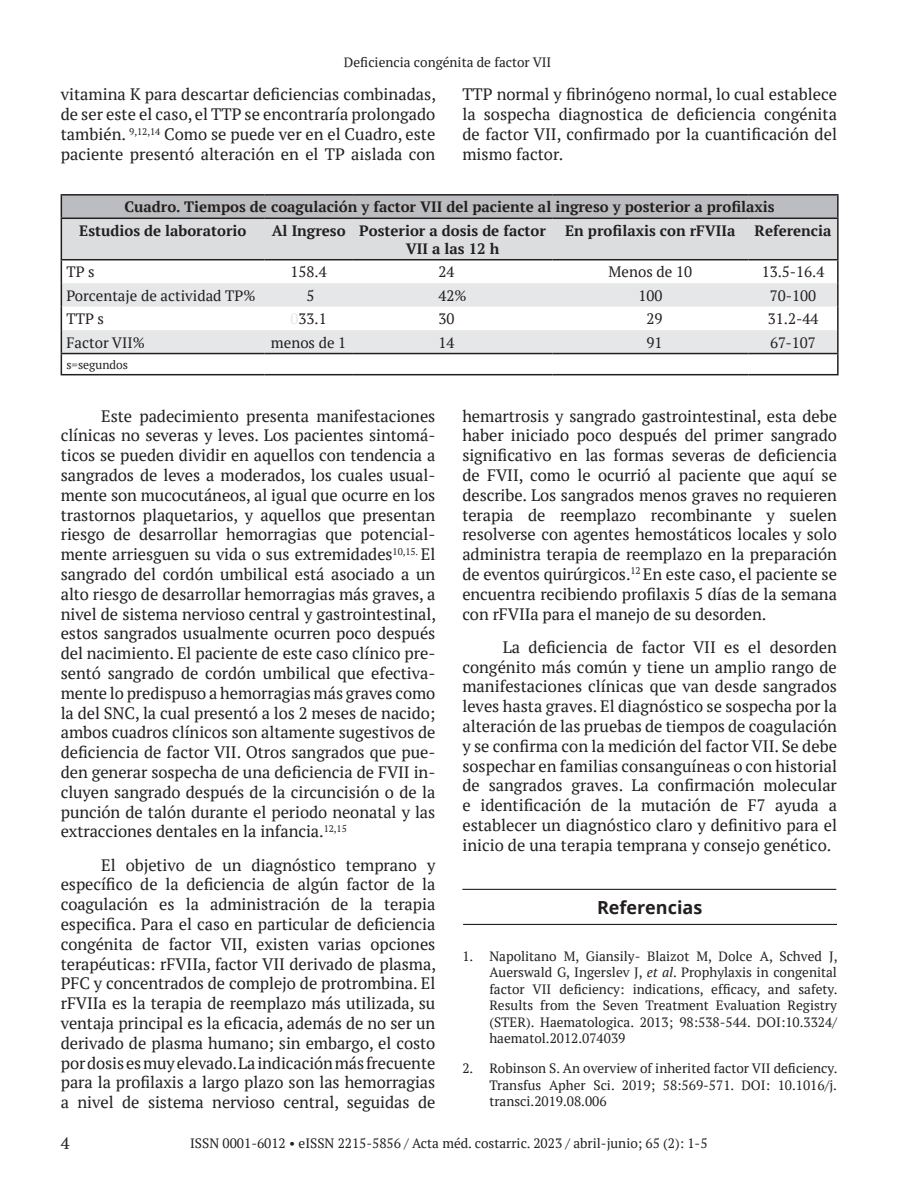
<style>
.page{position:relative;width:918px;height:1188px;background:#fff}
.page>*{position:absolute;margin:0;border:0;box-sizing:border-box;transform-origin:0 0}
.SUBTITULOS{font:700 18px "Open Sans";color:#231f20}
.TEXTO-CONTENIDO{font:16.5px/19.8px "PT Serif";letter-spacing:-.005em;color:#231f20;text-align:justify}
.t1{font:700 15px/18px "PT Serif";color:#231f20;text-align:center}
.t2{font:15px "PT Serif";color:#231f20}
.t3{font:13.5px/16.5px "PT Serif";color:#231f20;text-align:justify}
.t4{font:12px "PT Serif";color:#231f20}
.s1{color:#fff}
.s2{color:#e6e7e9}
.s3{font-style:italic}
</style>
<div class="page">
<hr style="left:837px;top:260px;width:2px;height:23px;background:#231f20">
<hr style="left:837px;top:283px;width:2px;height:24px;background:#231f20">
<hr style="left:837px;top:307px;width:2px;height:23px;background:#231f20">
<hr style="left:837px;top:330px;width:2px;height:23px;background:#231f20">
<hr style="left:748px;top:353px;width:91px;height:1px;background:#231f20">
<hr style="left:837px;top:354px;width:2px;height:20px;background:#231f20">
<hr style="left:61px;top:374px;width:203px;height:1px;background:#231f20">
<hr style="left:264px;top:374px;width:89px;height:1px;background:#231f20">
<hr style="left:353px;top:374px;width:199px;height:1px;background:#231f20">
<hr style="left:552px;top:374px;width:196px;height:1px;background:#231f20">
<hr style="left:748px;top:374px;width:91px;height:1px;background:#231f20">
<hr style="left:61px;top:194px;width:203px;height:2px;background:#231f20">
<svg style="left:61px;top:196px;width:777px;height:178px"></svg>
<hr style="left:264px;top:194px;width:89px;height:2px;background:#231f20">
<hr style="left:353px;top:194px;width:199px;height:2px;background:#231f20">
<hr style="left:552px;top:194px;width:196px;height:2px;background:#231f20">
<hr style="left:748px;top:194px;width:91px;height:2px;background:#231f20">
<hr style="left:837px;top:196px;width:2px;height:22px;background:#231f20">
<hr style="left:61px;top:218px;width:203px;height:1px;background:#231f20">
<hr style="left:61px;top:219px;width:1px;height:40px;background:#231f20">
<hr style="left:264px;top:218px;width:89px;height:1px;background:#231f20">
<hr style="left:353px;top:218px;width:199px;height:1px;background:#231f20">
<hr style="left:552px;top:218px;width:196px;height:1px;background:#231f20">
<hr style="left:748px;top:218px;width:91px;height:1px;background:#231f20">
<hr style="left:837px;top:219px;width:2px;height:40px;background:#231f20">
<hr style="left:61px;top:259px;width:203px;height:1px;background:#231f20">
<hr style="left:264px;top:259px;width:89px;height:1px;background:#231f20">
<hr style="left:353px;top:259px;width:199px;height:1px;background:#231f20">
<hr style="left:552px;top:259px;width:196px;height:1px;background:#231f20">
<hr style="left:748px;top:259px;width:91px;height:1px;background:#231f20">
<hr style="left:463px;top:924px;width:374px;height:1px;background:#231f20">
<hr style="left:462px;top:889px;width:374px;height:1px;background:#231f20">
<p class="t3" style="left:344px;top:54px;width:209px">Deficiencia congénita de factor VII</p>
<p class="TEXTO-CONTENIDO" style="left:61px;top:85px;width:377px">vitamina K para descartar deficiencias combinadas, de ser este el caso, el TTP se encontraría prolongado también. <sup>9,12,14</sup> Como se puede ver en el Cuadro, este paciente presentó alteración en el TP aislada con</p>
<p class="TEXTO-CONTENIDO" style="left:462px;top:85px;width:376px">TTP normal y fibrinógeno normal, lo cual establece la sospecha diagnostica de deficiencia congénita de factor VII, confirmado por la cuantificación del mismo factor.</p>
<p class="t1" style="left:124px;top:198px;width:652px">Cuadro. Tiempos de coagulación y factor VII del paciente al ingreso y posterior a profilaxis</p>
<p class="t1" style="left:79px;top:221px;width:169px">Estudios de laboratorio</p>
<p class="t1" style="left:272px;top:221px;width:75px">Al Ingreso</p>
<p class="t1" style="left:359px;top:221px;width:188px">Posterior a dosis de factor<br>VII a las 12 h</p>
<p class="t1" style="left:565px;top:221px;width:172px">En profilaxis con rFVIIa</p>
<p class="t1" style="left:755px;top:221px;width:78px">Referencia</p>
<p class="t2" style="left:66px;top:262px;width:30px">TP s</p>
<p class="t2" style="left:291px;top:262px;width:38px">158.4</p>
<p class="t2" style="left:439px;top:262px;width:30px">24<span class="s1">%</span></p>
<p class="t2" style="left:609px;top:262px;width:85px">Menos de 10</p>
<p class="t2" style="left:762px;top:262px;width:64px">13.5-16.4</p>
<p class="t2" style="left:66px;top:286px;width:191px">Porcentaje de actividad TP%</p>
<p class="t2" style="left:439px;top:286px;width:30px">42%</p>
<p class="t2" style="left:638px;top:286px;width:25px">100</p>
<p class="t2" style="left:770px;top:286px;width:48px">70-100</p>
<p class="t2" style="left:66px;top:309px;width:39px">TTP s</p>
<p class="t2" style="left:291px;top:309px;width:38px"><span class="s2">0</span>33.1</p>
<p class="t2" style="left:439px;top:309px;width:30px">30<span class="s1">%</span></p>
<p class="t2" style="left:638px;top:309px;width:25px"><span class="s1">0</span>29</p>
<p class="t2" style="left:768px;top:309px;width:52px">31.2-44</p>
<p class="t2" style="left:66px;top:333px;width:80px">Factor VII%</p>
<p class="t2" style="left:271px;top:333px;width:77px">menos de 1</p>
<p class="t2" style="left:439px;top:333px;width:30px">14<span class="s2">%</span></p>
<p class="t2" style="left:638px;top:333px;width:25px"><span class="s2">0</span>91</p>
<p class="t2" style="left:770px;top:333px;width:47px">67-107</p>
<p class="t4" style="left:66px;top:357px;width:63px">s=segundos</p>
<p class="TEXTO-CONTENIDO" style="left:61px;top:406px;width:377px;text-indent:40px">Este padecimiento presenta manifestaciones clínicas no severas y leves. Los pacientes sintomá&shy;ticos se pueden dividir en aquellos con tendencia a sangrados de leves a moderados, los cuales usual&shy;mente son mucocutáneos, al igual que ocurre en los trastornos plaquetarios, y aquellos que presentan riesgo de desarrollar hemorragias que potencial&shy;mente arriesguen su vida o sus extremidades<sup>10,15.</sup> El sangrado del cordón umbilical está asociado a un alto riesgo de desarrollar hemorragias más graves, a nivel de sistema nervioso central y gastrointestinal, estos sangrados usualmente ocurren poco después del nacimiento. El paciente de este caso clínico pre&shy;sentó sangrado de cordón umbilical que efectiva&shy;mente lo predispuso a hemorragias más graves como la del SNC, la cual presentó a los 2 meses de nacido; ambos cuadros clínicos son altamente sugestivos de deficiencia de factor VII. Otros sangrados que pue&shy;den generar sospecha de una deficiencia de FVII in&shy;cluyen sangrado después de la circuncisión o de la punción de talón durante el periodo neonatal y las extracciones dentales en la infancia.<sup>12,15</sup></p>
<p class="TEXTO-CONTENIDO" style="left:61px;top:855px;width:377px;text-indent:40px">El objetivo de un diagnóstico temprano y específico de la deficiencia de algún factor de la coagulación es la administración de la terapia especifica. Para el caso en particular de deficiencia congénita de factor VII, existen varias opciones terapéuticas: rFVIIa, factor VII derivado de plasma, PFC y concentrados de complejo de protrombina. El rFVIIa es la terapia de reemplazo más utilizada, su ventaja principal es la eficacia, además de no ser un derivado de plasma humano; sin embargo, el costo por dosis es muy elevado. La indicación más frecuente para la profilaxis a largo plazo son las hemorragias a nivel de sistema nervioso central, seguidas de</p>
<p class="TEXTO-CONTENIDO" style="left:462px;top:406px;width:376px">hemartrosis y sangrado gastrointestinal, esta debe haber iniciado poco después del primer sangrado significativo en las formas severas de deficiencia de FVII, como le ocurrió al paciente que aquí se describe. Los sangrados menos graves no requieren terapia de reemplazo recombinante y suelen resolverse con agentes hemostáticos locales y solo administra terapia de reemplazo en la preparación de eventos quirúrgicos.<sup>12</sup> En este caso, el paciente se encuentra recibiendo profilaxis 5 días de la semana con rFVIIa para el manejo de su desorden.</p>
<p class="TEXTO-CONTENIDO" style="left:462px;top:637px;width:376px;text-indent:40px">La deficiencia de factor VII es el desorden congénito más común y tiene un amplio rango de manifestaciones clínicas que van desde sangrados leves hasta graves. El diagnóstico se sospecha por la alteración de las pruebas de tiempos de coagulación y se confirma con la medición del factor VII. Se debe sospechar en familias consanguíneas o con historial de sangrados graves. La confirmación molecular e identificación de la mutación de F7 ayuda a establecer un diagnóstico claro y definitivo para el inicio de una terapia temprana y consejo genético.</p>
<p class="SUBTITULOS" style="left:597px;top:895px;width:107px">Referencias</p>
<p class="t3" style="left:489px;top:947px;width:350px;text-indent:-27px">1. Napolitano M, Giansily- Blaizot M, Dolce A, Schved J, Auerswald G, Ingerslev J, <span class="s3">et al</span>. Prophylaxis in congenital factor VII deficiency: indications, efficacy, and safety.<br>Results from the Seven Treatment Evaluation Registry (STER). Haematologica. 2013; 98:538-544. DOI:10.3324/ haematol.2012.074039</p>
<p class="t3" style="left:489px;top:1060px;width:350px;text-indent:-27px">2. Robinson S. An overview of inherited factor VII deficiency.<br>Transfus Apher Sci. 2019; 58:569-571. DOI: 10.1016/j. transci.2019.08.006</p>
<p class="TEXTO-CONTENIDO" style="left:61px;top:1133px;width:10px">4</p>
<p class="t3" style="left:190px;top:1135px;width:519px">ISSN 0001-6012 • eISSN 2215-5856 / Acta méd. costarric. 2023 / abril-junio; 65 (2): 1-5</p>
</div>
